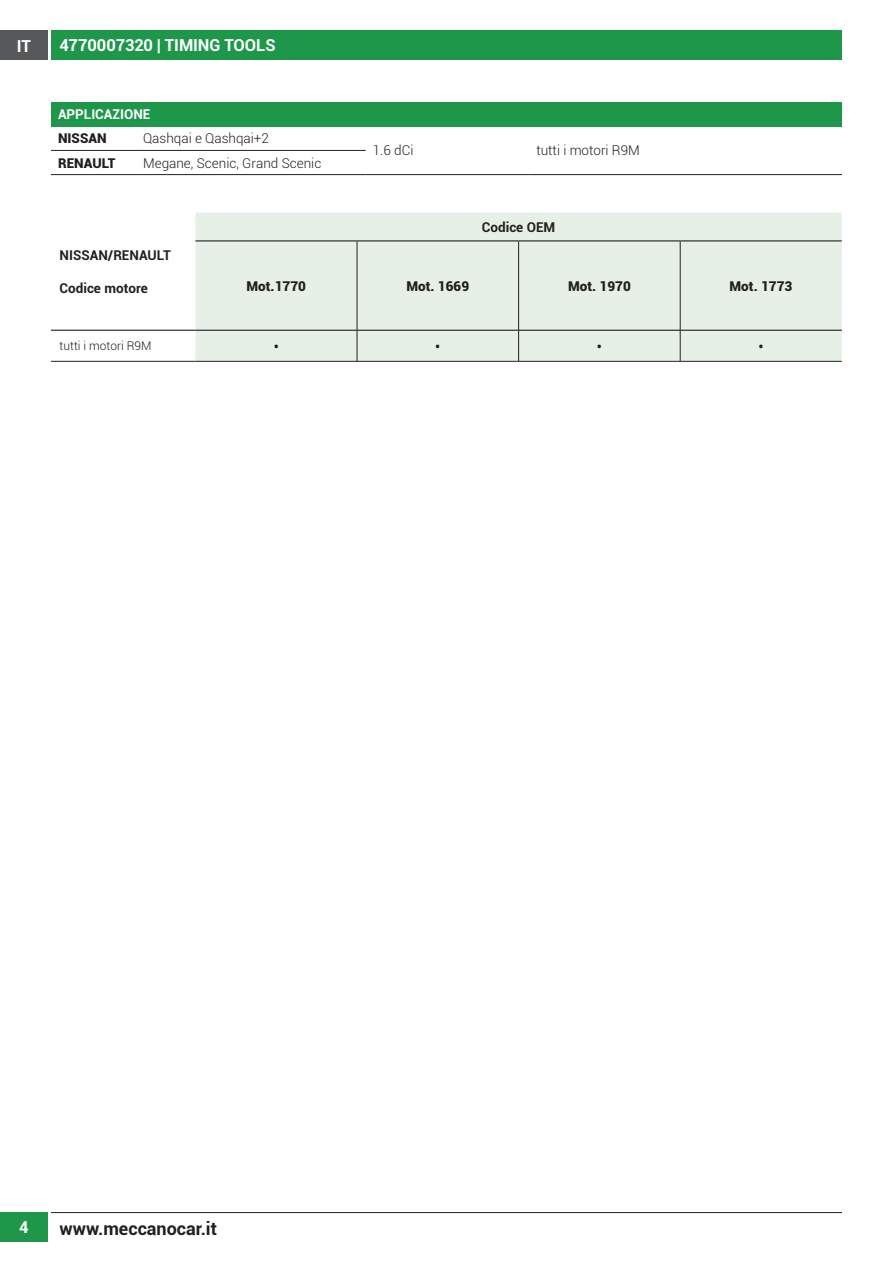
<style>
.page{position:relative;width:893px;height:1263px;background:#fff}
.page>*{position:absolute;margin:0;border:0;box-sizing:border-box;transform-origin:0 0}
.t1{font:700 18px "Roboto";color:#231f20}
.t2{font:300 18px "Roboto";color:#231f20}
.t3{font:700 16.5px "Roboto";letter-spacing:-.005em;color:#fff}
.t4{font:300 13.5px "Roboto";color:#231f20}
.t5{font:900 13.5px "Roboto";color:#231f20}
.t6{font:700 13.5px "Roboto";color:#231f20}
.t7{font:700 13.5px "Roboto";color:#fff}
.t8{font:300 12px "Roboto";color:#231f20}
</style>
<div class="page">
<div style="left:51px;top:30px;width:791px;height:30px;background:#1f974b"></div>
<div style="left:0;top:30px;width:48px;height:30px;background:#57585a"></div>
<hr style="left:51px;top:1212px;width:791px;height:1px;background:#231f20">
<div style="left:0;top:1212px;width:48px;height:30px;background:#1f974b"></div>
<div style="left:51px;top:102px;width:791px;height:24px;background:#1f974b"></div>
<hr style="left:51px;top:150px;width:85px;height:1px;background:#231f20">
<hr style="left:136px;top:150px;width:230px;height:1px;background:#231f20">
<hr style="left:51px;top:174px;width:85px;height:1px;background:#231f20">
<hr style="left:136px;top:174px;width:230px;height:1px;background:#231f20">
<hr style="left:366px;top:174px;width:163px;height:1px;background:#231f20">
<hr style="left:529px;top:174px;width:313px;height:1px;background:#231f20">
<div style="left:195px;top:213px;width:647px;height:148px;background:#e7f0e6"></div>
<hr style="left:51px;top:361px;width:144px;height:1px;background:#231f20">
<hr style="left:195px;top:361px;width:162px;height:1px;background:#231f20">
<hr style="left:357px;top:361px;width:162px;height:1px;background:#231f20">
<hr style="left:519px;top:361px;width:161px;height:1px;background:#231f20">
<hr style="left:680px;top:361px;width:162px;height:1px;background:#231f20">
<hr style="left:195px;top:240px;width:162px;height:1px;background:#231f20">
<hr style="left:357px;top:240px;width:162px;height:1px;background:#231f20">
<hr style="left:519px;top:240px;width:161px;height:1px;background:#231f20">
<hr style="left:680px;top:240px;width:162px;height:1px;background:#231f20">
<hr style="left:51px;top:330px;width:144px;height:1px;background:#231f20">
<hr style="left:195px;top:330px;width:162px;height:1px;background:#231f20">
<hr style="left:357px;top:330px;width:161px;height:1px;background:#231f20">
<hr style="left:519px;top:330px;width:161px;height:1px;background:#231f20">
<hr style="left:680px;top:330px;width:162px;height:1px;background:#231f20">
<hr style="left:357px;top:241px;width:1px;height:89px;background:#231f20">
<hr style="left:518px;top:241px;width:1px;height:89px;background:#231f20">
<hr style="left:680px;top:241px;width:1px;height:89px;background:#231f20">
<hr style="left:357px;top:330px;width:1px;height:31px;background:#231f20">
<hr style="left:518px;top:330px;width:1px;height:31px;background:#231f20">
<hr style="left:680px;top:330px;width:1px;height:31px;background:#231f20">
<p class="t3" style="left:17px;top:34px;width:16px">IT</p>
<p class="t3" style="left:60px;top:33px;width:217px">4770007320 | TIMING TOOLS</p>
<p class="t7" style="left:58px;top:105px;width:94px">APPLICAZIONE</p>
<p class="t5" style="left:58px;top:129px;width:50px">NISSAN</p>
<p class="t4" style="left:143px;top:129px;width:127px">Qashqai e Qashqai+2</p>
<p class="t5" style="left:58px;top:153px;width:59px">RENAULT</p>
<p class="t4" style="left:143px;top:153px;width:180px">Megane, Scenic, Grand Scenic</p>
<p class="t4" style="left:373px;top:141px;width:42px">1.6 dCi</p>
<p class="t4" style="left:536px;top:141px;width:105px">tutti i motori R9M</p>
<p class="t6" style="left:482px;top:217px;width:75px">Codice OEM</p>
<p class="t6" style="left:60px;top:246px;width:113px">NISSAN/RENAULT</p>
<p class="t6" style="left:60px;top:278px;width:90px">Codice motore</p>
<p class="t5" style="left:247px;top:276px;width:61px">Mot.1770</p>
<p class="t5" style="left:406px;top:276px;width:64px">Mot. 1669</p>
<p class="t5" style="left:568px;top:276px;width:64px">Mot. 1970</p>
<p class="t5" style="left:730px;top:276px;width:64px">Mot. 1773</p>
<p class="t8" style="left:60px;top:338px;width:93px">tutti i motori R9M</p>
<h1 class="t2" style="left:273px;top:334px;width:7px">•</h1>
<h1 class="t2" style="left:435px;top:334px;width:7px">•</h1>
<h1 class="t2" style="left:596px;top:334px;width:7px">•</h1>
<h1 class="t2" style="left:758px;top:334px;width:7px">•</h1>
<p class="t3" style="left:19px;top:1215px;width:11px">4</p>
<h1 class="t1" style="left:60px;top:1216px;width:159px">www.meccanocar.it</h1>
</div>
